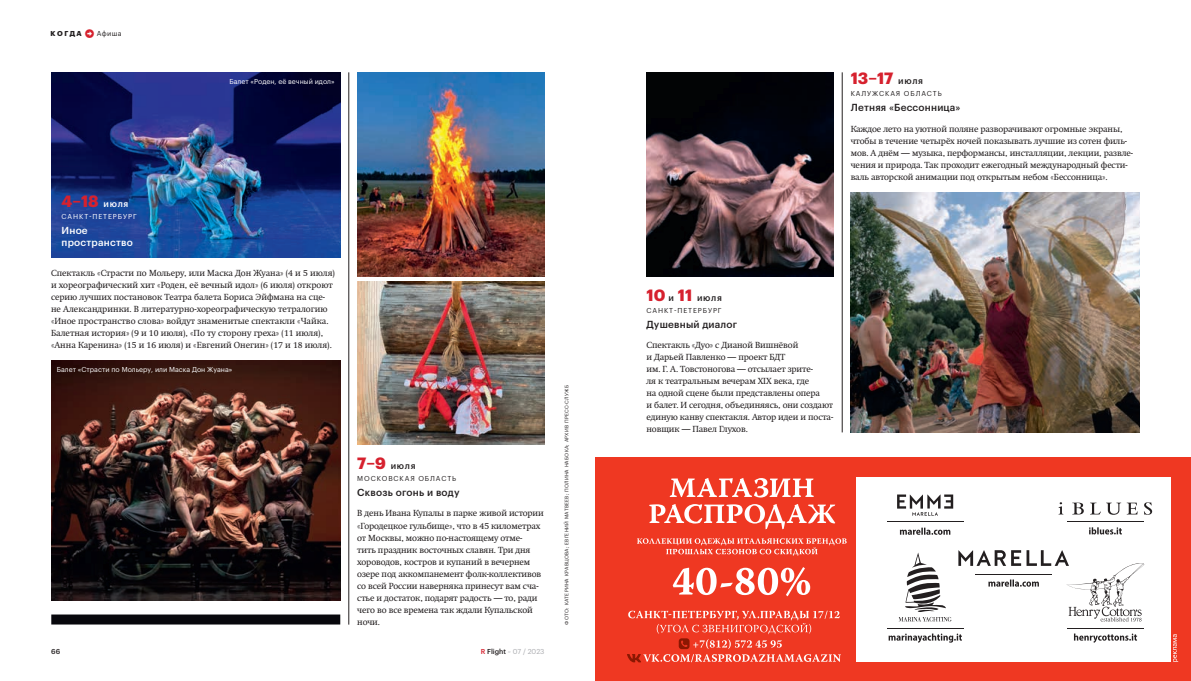
<style>
.page{position:relative;width:1191px;height:681px;background:#fff}
.page>*{position:absolute;margin:0;border:0;box-sizing:border-box;transform-origin:0 0}
.t1{font:700 16px "Graphik Cy";color:#d6212e}
.t2{font:500 10px "Graphik Cy";letter-spacing:.02em;color:#231f20}
.t3{font:500 10px/12px "Graphik Cy";letter-spacing:.02em;color:#fff}
.t4{font:500 9px "Graphik Cy";letter-spacing:.08em;color:#231f20}
.t5{font:8.8px/12px "Swift";letter-spacing:-.01em;color:#231f20}
.t6{font:7px "Graphik Cy";color:#fff}
.t7{font:7px "Graphik Cy";letter-spacing:.125em;color:#231f20}
.t8{font:7px "Graphik Cy";color:#a8a9ad}
.t9{font:7px "Graphik Cy";letter-spacing:.125em;color:#fff}
.t10{font:700 7px "Graphik Cy";letter-spacing:.205em;color:#231f20}
.t11{font:500 7px "Graphik Cy";color:#231f20}
.t12{font:5px "Graphik Cy";letter-spacing:.045em;color:#231f20}
.s1{font-weight:500;font-size:9px;color:#fff}
.s2{font-weight:700;font-size:16px;color:#d6212e}
.s3{font-weight:500;color:#d6212e}
.s4{font-weight:500;color:#231f20}
.s5{font-weight:500;font-size:9px;color:#231f20}
</style>
<div class="page">
<img style="left:51px;top:72px;width:289px;height:186px">
<img style="left:51px;top:360px;width:289px;height:240px">
<hr style="left:348px;top:72px;width:1px;height:552px;background:#231f20">
<div style="left:51px;top:614px;width:289px;height:10px;background:#08080d"></div>
<img style="left:357px;top:72px;width:187px;height:204px">
<img style="left:357px;top:281px;width:187px;height:163px">
<div style="left:595px;top:457px;width:596px;height:223px;background:#ef3822"></div>
<div style="left:856px;top:477px;width:315px;height:184px;background:#fff"></div>
<svg style="left:1058px;top:502px;width:5px;height:12px"></svg>
<svg style="left:1072px;top:502px;width:11px;height:12px"></svg>
<svg style="left:1090px;top:502px;width:47px;height:12px"></svg>
<svg style="left:1144px;top:502px;width:8px;height:12px"></svg>
<hr style="left:1067px;top:521px;width:76px;height:1px;background:#231f20">
<svg style="left:897px;top:494px;width:56px;height:21px"></svg>
<hr style="left:887px;top:521px;width:76px;height:1px;background:#231f20">
<hr style="left:1067px;top:627px;width:76px;height:1px;background:#231f20">
<svg style="left:898px;top:552px;width:53px;height:69px"></svg>
<hr style="left:887px;top:627px;width:76px;height:1px;background:#231f20">
<svg style="left:1173px;top:634px;width:4px;height:27px"></svg>
<svg style="left:888px;top:633px;width:74px;height:9px"></svg>
<svg style="left:958px;top:550px;width:186px;height:71px"></svg>
<svg style="left:900px;top:527px;width:50px;height:7px"></svg>
<svg style="left:1089px;top:527px;width:33px;height:7px"></svg>
<svg style="left:1074px;top:633px;width:63px;height:9px"></svg>
<svg style="left:672px;top:567px;width:138px;height:29px"></svg>
<svg style="left:637px;top:538px;width:209px;height:17px"></svg>
<svg style="left:649px;top:504px;width:186px;height:25px"></svg>
<svg style="left:669px;top:478px;width:145px;height:19px"></svg>
<svg style="left:627px;top:610px;width:214px;height:52px"></svg>
<hr style="left:842px;top:72px;width:1px;height:360px;background:#231f20">
<img style="left:850px;top:192px;width:290px;height:240px">
<img style="left:646px;top:72px;width:187px;height:204px">
<p class="t10" style="left:51px;top:31px;width:33px">КОГДА</p>
<p class="t7" style="left:97px;top:31px;width:26px">Афиша</p>
<p class="t6" style="left:229px;top:79px;width:107px">Балет «Роден, её вечный идол»</p>
<h1 class="t1" style="left:62px;top:194px;width:68px">4–18 <span class="s1">июля</span></h1>
<p class="t9" style="left:62px;top:213px;width:77px">САНКТ-ПЕТЕРБУРГ</p>
<p class="t3" style="left:62px;top:224px;width:73px">Иное пространство</p>
<p class="t5" style="left:51px;top:268px;width:285px">Спектакль «Страсти по Мольеру, или Маска Дон Жуана» (4 и 5 июля) и хореографический хит «Роден, её вечный идол» (6 июля) откроют серию лучших постановок Театра балета Бориса Эйфмана на сце&shy;не Александринки. В литературно-хореографическую тетралогию «Иное пространство слова» войдут знаменитые спектакли «Чайка.<br>Балетная история» (9 и 10 июля), «По ту сторону греха» (11 июля), «Анна Каренина» (15 и 16 июля) и «Евгений Онегин» (17 и 18 июля).</p>
<p class="t6" style="left:57px;top:367px;width:177px">Балет «Страсти по Мольеру, или Маска Дон Жуана»</p>
<p class="t4" style="left:357px;top:461px;width:60px"><span class="s2">7–9</span> июля</p>
<p class="t7" style="left:357px;top:475px;width:100px">МОСКОВСКАЯ ОБЛАСТЬ</p>
<p class="t2" style="left:357px;top:487px;width:104px">Сквозь огонь и воду</p>
<p class="t5" style="left:357px;top:508px;width:188px">В день Ивана Купалы в парке живой истории «Городецкое гульбище», что в 45 километрах от Москвы, можно по-настоящему отме-<br>тить праздник восточных славян. Три дня хороводов, костров и купаний в вечернем озере под аккомпанемент фолк-коллективов со всей России наверняка принесут вам сча&shy;стье и достаток, подарят радость — то, ради чего во все времена так ждали Купальской ночи.</p>
<p class="t11" style="left:51px;top:648px;width:11px">66</p>
<p class="t8" style="left:481px;top:648px;width:65px"><span class="s3">R</span> <span class="s4">Flight</span> ~ 07 / 2023</p>
<p class="t12" style="left:564px;top:624px;width:241px;rotate:-90deg">ФОТО: КАТЕРИНА КРАВЦОВА; ЕВГЕНИЙ МАТВЕЕВ; ПОЛИНА НАБОКА; АРХИВ ПРЕСС-СЛУЖБ</p>
<h1 class="t1" style="left:850px;top:72px;width:74px">13–17 <span class="s5">июля</span></h1>
<p class="t7" style="left:850px;top:91px;width:93px">КАЛУЖСКАЯ ОБЛАСТЬ</p>
<p class="t2" style="left:850px;top:104px;width:111px">Летняя «Бессонница»</p>
<p class="t5" style="left:850px;top:124px;width:284px">Каждое лето на уютной поляне разворачивают огромные экраны, чтобы в течение четырёх ночей показывать лучшие из сотен филь&shy;мов. А днём — музыка, перформансы, инсталляции, лекции, развле&shy;чения и природа. Так проходит ежегодный международный фести&shy;валь авторской анимации под открытым небом «Бессонница».</p>
<p class="t4" style="left:646px;top:294px;width:77px"><span class="s2">10</span> и <span class="s2">11</span> июля</p>
<p class="t7" style="left:646px;top:307px;width:77px">САНКТ-ПЕТЕРБУРГ</p>
<p class="t2" style="left:646px;top:320px;width:92px">Душевный диалог</p>
<p class="t5" style="left:646px;top:340px;width:188px">Спектакль «Дуо» с Дианой Вишнёвой<br>и Дарьей Павленко — проект БДТ<br>им. Г. А. Товстоногова — отсылает зрите-<br>ля к театральным вечерам XIX века, где<br>на одной сцене были представлены опера<br>и балет. И сегодня, объединяясь, они создают единую канву спектакля. Автор идеи и поста&shy;новщик — Павел Глухов.</p>
</div>
